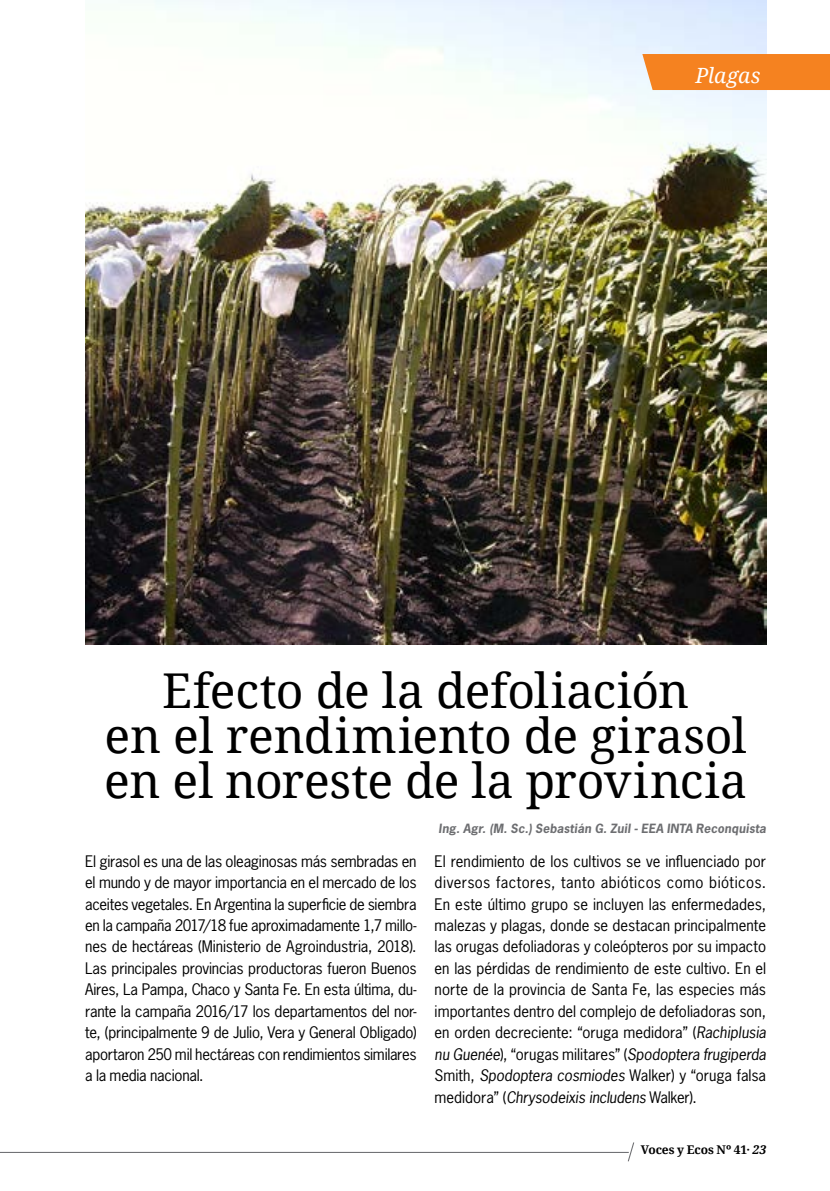
<style>
.page{position:relative;width:830px;height:1191px;background:#fff}
.page>*{position:absolute;margin:0;border:0;box-sizing:border-box;transform-origin:0 0}
.t1{font:48px/45px "Droid Serif";letter-spacing:-.005em;color:#000;text-align:center}
.t2{font:italic 21px "Droid Serif";letter-spacing:.005em;color:#fff}
.t3{font:15px/21.5px "News Gothic Std";letter-spacing:-.015em;color:#000;text-align:justify}
.t4{font:italic 700 12px "News Gothic Std";letter-spacing:.01em;color:#6d6e71}
.t5{font:700 12px "Droid Serif";letter-spacing:-.005em;color:#000}
.s1{font-style:italic}
</style>
<div class="page">
<hr style="left:0;top:1151px;width:628px;height:2px;background:#6d6e71">
<svg style="left:626px;top:1142px;width:8px;height:20px"></svg>
<img style="left:85px;top:0;width:680px;height:645px">
<div style="left:642px;top:54px;width:187px;height:36px;background:#f58220"></div>
<h2 class="t2" style="left:695px;top:63px;width:67px">Plagas</h2>
<h1 class="t1" style="left:104px;top:669px;width:644px">Efecto de la defoliación<br>en el rendimiento de girasol en el noreste de la provincia</h1>
<p class="t4" style="left:438px;top:821px;width:329px">Ing. Agr. (M. Sc.) Sebastián G. Zuil - EEA INTA Reconquista</p>
<p class="t3" style="left:85px;top:850px;width:333px">El girasol es una de las oleaginosas más sembradas en el mundo y de mayor importancia en el mercado de los aceites vegetales. En Argentina la superficie de siembra en la campaña 2017/18 fue aproximadamente 1,7 millo&shy;nes de hectáreas (Ministerio de Agroindustria, 2018).<br>Las principales provincias productoras fueron Buenos Aires, La Pampa, Chaco y Santa Fe. En esta última, du&shy;rante la campaña 2016/17 los departamentos del nor&shy;te, (principalmente 9 de Julio, Vera y General Obligado) aportaron 250 mil hectáreas con rendimientos similares a la media nacional.</p>
<p class="t3" style="left:434px;top:850px;width:333px">El rendimiento de los cultivos se ve influenciado por diversos factores, tanto abióticos como bióticos.<br>En este último grupo se incluyen las enfermedades, malezas y plagas, donde se destacan principalmente las orugas defoliadoras y coleópteros por su impacto en las pérdidas de rendimiento de este cultivo. En el norte de la provincia de Santa Fe, las especies más importantes dentro del complejo de defoliadoras son, en orden decreciente: “oruga medidora” (<span class="s1">Rachiplusia nu Guenée</span>), “orugas militares” (<span class="s1">Spodoptera frugiperda </span>Smith, <span class="s1">Spodoptera cosmiodes</span> Walker) y “oruga falsa medidora” (<span class="s1">Chrysodeixis includens</span> Walker).</p>
<p class="t5" style="left:640px;top:1142px;width:127px">Voces y Ecos Nº 41· <span class="s1">23</span></p>
</div>
